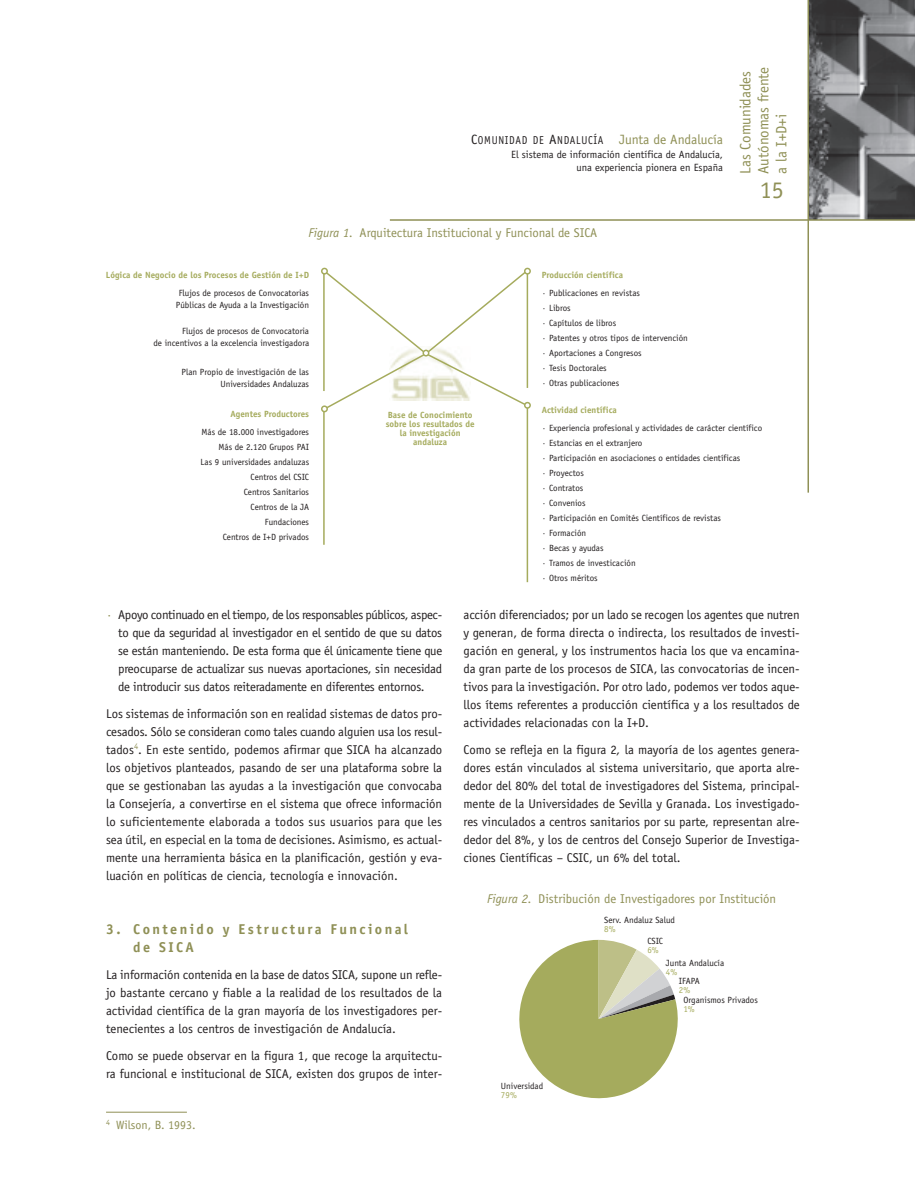
<style>
.page{position:relative;width:915px;height:1191px;background:#fff}
.page>*{position:absolute;margin:0;border:0;box-sizing:border-box;transform-origin:0 0}
.t1{font:24px "Officina Sans";color:#8f9056}
.t2{font:15px/18px "Officina Sans";color:#8f9056}
.t3{font:700 14.25px/18px "Officina Sans";letter-spacing:.165em;color:#8f9056}
.t4{font:12.75px/18px "Officina Sans";color:#231f20;text-align:justify}
.t5{font:12.75px "Officina Sans";color:#8f9056}
.t6{font:12px "Officina Sans";color:#8f9056}
.t7{font:11.55px "Officina Sans";letter-spacing:.065em;color:#231f20;scale:.88 1}
.t8{font:10.5px/13.5px "Officina Sans";color:#231f20;text-align:right}
.t9{font:9px/15px "Officina Sans";color:#231f20}
.t10{font:700 9px/9px "Officina Sans";color:#a5ab5d;text-align:right}
.t11{font:9px "Officina Sans";color:#a5ab5d}
.s1{font-size:13.5px}
.s2{font-size:13.5px;color:#8f9056}
.s3{font-style:italic}
.s4{font-weight:400;color:#231f20}
.s5{font-weight:700;color:#a5ab5d}
.s6{color:#8f9056}
.s7{color:#a5ab5d}
</style>
<div class="page">
<img style="left:808px;top:1px;width:106px;height:218px">
<svg style="left:519px;top:940px;width:159px;height:159px"></svg>
<hr style="left:106px;top:1112px;width:81px;height:1px;background:#8f9056">
<hr style="left:390px;top:219px;width:524px;height:2px;background:#8f9056">
<hr style="left:807px;top:1px;width:1px;height:491px;background:#8f9056">
<svg style="left:321px;top:268px;width:208px;height:315px"></svg>
<svg style="left:321px;top:268px;width:7px;height:7px"></svg>
<svg style="left:321px;top:405px;width:7px;height:7px"></svg>
<svg style="left:524px;top:268px;width:6px;height:7px"></svg>
<svg style="left:524px;top:402px;width:6px;height:7px"></svg>
<svg style="left:422px;top:349px;width:7px;height:7px"></svg>
<p class="t7" style="left:471px;top:136px;width:288px"><span class="s1">C</span>OMUNIDAD DE <span class="s1">A</span>NDALUCÍA <span class="s2">Junta de Andalucía</span></p>
<p class="t8" style="left:511px;top:148px;width:213px">El sistema de información científica de Andalucía, una experiencia pionera en España</p>
<p class="t5" style="left:308px;top:228px;width:290px"><span class="s3">Figura 1.</span> Arquitectura Institucional y Funcional de SICA</p>
<p class="t2" style="left:737px;top:174px;width:108px;rotate:-90deg">Las Comunidades<br>Autónomas frente a la I+D+i</p>
<p class="t1" style="left:759px;top:180px;width:26px">15</p>
<p class="t10" style="left:106px;top:266px;width:205px;line-height:18.1px">Lógica de Negocio de los Procesos de Gestión de I+D<br><span class="s4">Flujos de procesos de Convocatorias</span></p>
<p class="t9" style="left:176px;top:298px;width:135px">Públicas de Ayuda a la Investigación</p>
<p class="t9" style="left:153px;top:326px;width:157px;line-height:12px;text-align:right">Flujos de procesos de Convocatoria<br>de incentivos a la excelencia investigadora</p>
<p class="t9" style="left:181px;top:366px;width:129px;line-height:12px;text-align:right">Plan Propio de investigación de las<br>Universidades Andaluzas</p>
<p class="t9" style="left:201px;top:405px;width:109px;line-height:18.1px;text-align:right"><span class="s5">Agentes Productores<br></span>Más de 18.000 investigadores</p>
<p class="t9" style="left:200px;top:440px;width:110px;text-align:right">Más de 2.120 Grupos PAI<br>Las 9 universidades andaluzas<br>Centros del CSIC<br>Centros Sanitarios<br>Centros de la JA<br>Fundaciones<br>Centros de I+D privados</p>
<p class="t10" style="left:385px;top:411px;width:90px;text-align:center">Base de Conocimiento sobre los resultados de la investigación andaluza</p>
<p class="t9" style="left:541px;top:266px;width:100px;line-height:18.1px"><span class="s5">Producción científica<br></span>· Publicaciones en revistas</p>
<p class="t9" style="left:541px;top:301px;width:147px">· Libros<br>· Capítulos de libros<br>· Patentes y otros tipos de intervención · Aportaciones a Congresos<br>· Tesis Doctorales<br>· Otras publicaciones</p>
<p class="t9" style="left:541px;top:401px;width:222px;line-height:18.1px"><span class="s5">Actividad científica<br></span>· Experiencia profesional y actividades de carácter científico</p>
<p class="t9" style="left:541px;top:436px;width:200px">· Estancias en el extranjero<br>· Participación en asociaciones o entidades científicas · Proyectos<br>· Contratos<br>· Convenios<br>· Participación en Comités Científicos de revistas<br>· Formación<br>· Becas y ayudas<br>· Tramos de investicación<br>· Otros méritos</p>
<p class="t4" style="left:118px;top:607px;width:325px;text-indent:-12px"><span class="s6">·</span> Apoyo continuado en el tiempo, de los responsables públicos, aspec&shy;to que da seguridad al investigador en el sentido de que su datos se están manteniendo. De esta forma que él únicamente tiene que preocuparse de actualizar sus nuevas aportaciones, sin necesidad de introducir sus datos reiteradamente en diferentes entornos.</p>
<p class="t4" style="left:106px;top:706px;width:337px">Los sistemas de información son en realidad sistemas de datos pro&shy;cesados. Sólo se consideran como tales cuando alguien usa los resul&shy;tados<sup>4</sup>. En este sentido, podemos afirmar que SICA ha alcanzado los objetivos planteados, pasando de ser una plataforma sobre la que se gestionaban las ayudas a la investigación que convocaba la Consejería, a convertirse en el sistema que ofrece información lo suficientemente elaborada a todos sus usuarios para que les sea útil, en especial en la toma de decisiones. Asimismo, es actual&shy;mente una herramienta básica en la planificación, gestión y eva&shy;luación en políticas de ciencia, tecnología e innovación.</p>
<p class="t3" style="left:133px;top:921px;width:276px;text-indent:-27px">3. Contenido y Estructura Funcional de SICA</p>
<p class="t4" style="left:106px;top:967px;width:337px">La información contenida en la base de datos SICA, supone un refle&shy;jo bastante cercano y fiable a la realidad de los resultados de la actividad científica de la gran mayoría de los investigadores per&shy;tenecientes a los centros de investigación de Andalucía.</p>
<p class="t4" style="left:106px;top:1048px;width:337px">Como se puede observar en la figura 1, que recoge la arquitectu&shy;ra funcional e institucional de SICA, existen dos grupos de inter-</p>
<p class="t6" style="left:106px;top:1120px;width:91px"><sup>4</sup> Wilson, B. 1993.</p>
<p class="t4" style="left:463px;top:607px;width:337px">acción diferenciados; por un lado se recogen los agentes que nutren y generan, de forma directa o indirecta, los resultados de investi&shy;gación en general, y los instrumentos hacia los que va encamina&shy;da gran parte de los procesos de SICA, las convocatorias de incen&shy;tivos para la investigación. Por otro lado, podemos ver todos aque&shy;llos ítems referentes a producción científica y a los resultados de actividades relacionadas con la I+D.</p>
<p class="t4" style="left:463px;top:742px;width:337px">Como se refleja en la figura 2<span class="s3">,</span> la mayoría de los agentes genera&shy;dores están vinculados al sistema universitario, que aporta alre&shy;dedor del 80% del total de investigadores del Sistema, principal&shy;mente de la Universidades de Sevilla y Granada. Los investigado&shy;res vinculados a centros sanitarios por su parte, representan alre&shy;dedor del 8%, y los de centros del Consejo Superior de Investiga&shy;ciones Científicas – CSIC, un 6% del total.</p>
<p class="t5" style="left:487px;top:893px;width:290px"><span class="s3">Figura 2.</span> Distribución de Investigadores por Institución</p>
<p class="t9" style="left:501px;top:1082px;width:44px;line-height:9px">Universidad<br><span class="s7">79%</span></p>
<p class="t9" style="left:604px;top:916px;width:72px;line-height:9px">Serv. Andaluz Salud<br><span class="s7">8%</span></p>
<p class="t9" style="left:647px;top:937px;width:17px;line-height:9px">CSIC<br><span class="s7">6%</span></p>
<p class="t9" style="left:665px;top:956px;width:60px">Junta Andalucía</p>
<p class="t11" style="left:665px;top:968px;width:13px">4%</p>
<p class="t9" style="left:678px;top:974px;width:23px">IFAPA</p>
<p class="t11" style="left:678px;top:986px;width:13px">2%</p>
<p class="t9" style="left:683px;top:996px;width:76px;line-height:9px">Organismos Privados<br><span class="s7">1%</span></p>
</div>
